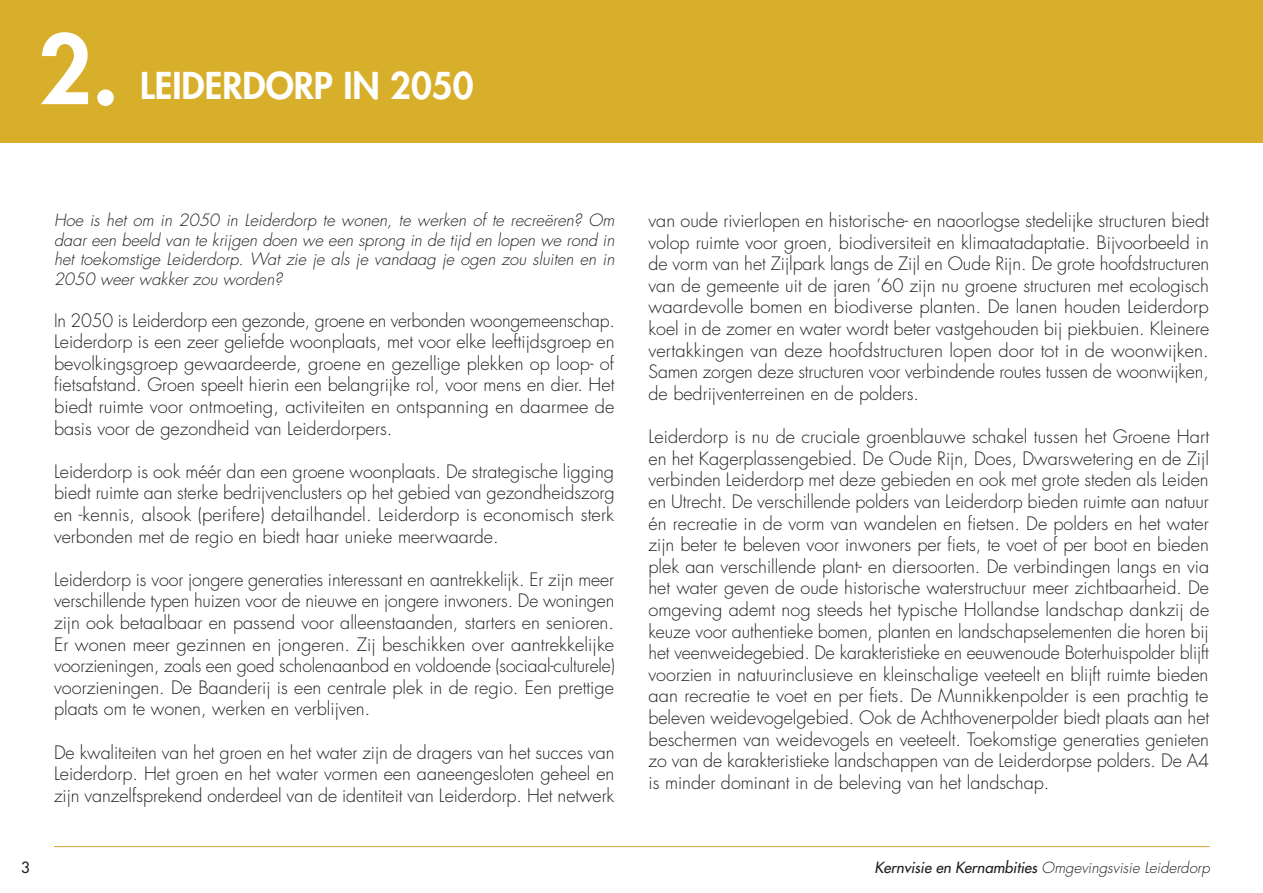
<style>
.page{position:relative;width:1263px;height:893px;background:#fff}
.page>*{position:absolute;margin:0;border:0;box-sizing:border-box;transform-origin:0 0}
.t1{font:800 93px "Futura Std";color:#fff}
.t2{font:800 36px "Futura Std";color:#fff}
.Tekst{font:300 18px/21.6px "Futura Std";color:#231f20;text-align:justify}
.inleiding_tekst{font:italic 300 16.5px/19.8px "Futura Std";color:#231f20;text-align:justify}
.t3{font:italic 300 15px "Futura Std";color:#231f20}
.t4{font:500 15px "Futura Std";color:#231f20}
.s1{font-weight:500}
</style>
<div class="page">
<hr style="left:54px;top:846px;width:1156px;height:1px;background:#d3a73e">
<div style="left:0;top:0;width:1263px;height:142px;background:#d7af2b"></div>
<p class="t1" style="left:38px;top:11px;width:82px">2.</p>
<p class="t2" style="left:140px;top:63px;width:335px">LEIDERDORP IN 2050</p>
<p class="inleiding_tekst" style="left:54px;top:210px;width:562px">Hoe is het om in 2050 in Leiderdorp te wonen, te werken of te recreëren? Om daar een beeld van te krijgen doen we een sprong in de tijd en lopen we rond in het toekomstige Leiderdorp. Wat zie je als je vandaag je ogen zou sluiten en in 2050 weer wakker zou worden?</p>
<p class="Tekst" style="left:54px;top:310px;width:562px">In 2050 is Leiderdorp een gezonde, groene en verbonden woongemeenschap.<br>Leiderdorp is een zeer geliefde woonplaats, met voor elke leeftijdsgroep en bevolkingsgroep gewaardeerde, groene en gezellige plekken op loop- of fietsafstand. Groen speelt hierin een belangrijke rol, voor mens en dier. Het biedt ruimte voor ontmoeting, activiteiten en ontspanning en daarmee de basis voor de gezondheid van Leiderdorpers.</p>
<p class="Tekst" style="left:54px;top:461px;width:562px">Leiderdorp is ook méér dan een groene woonplaats. De strategische ligging biedt ruimte aan sterke bedrijvenclusters op het gebied van gezondheidszorg en -kennis, alsook (perifere) detailhandel. Leiderdorp is economisch sterk verbonden met de regio en biedt haar unieke meerwaarde.</p>
<p class="Tekst" style="left:54px;top:569px;width:562px">Leiderdorp is voor jongere generaties interessant en aantrekkelijk. Er zijn meer verschillende typen huizen voor de nieuwe en jongere inwoners. De woningen zijn ook betaalbaar en passend voor alleenstaanden, starters en senioren.<br>Er wonen meer gezinnen en jongeren. Zij beschikken over aantrekkelijke voorzieningen, zoals een goed scholenaanbod en voldoende (sociaal-culturele) voorzieningen. De Baanderij is een centrale plek in de regio. Een prettige plaats om te wonen, werken en verblijven.</p>
<p class="Tekst" style="left:54px;top:742px;width:562px">De kwaliteiten van het groen en het water zijn de dragers van het succes van Leiderdorp. Het groen en het water vormen een aaneengesloten geheel en zijn vanzelfsprekend onderdeel van de identiteit van Leiderdorp. Het netwerk</p>
<p class="Tekst" style="left:648px;top:210px;width:562px">van oude rivierlopen en historische- en naoorlogse stedelijke structuren biedt volop ruimte voor groen, biodiversiteit en klimaatadaptatie. Bijvoorbeeld in de vorm van het Zijlpark langs de Zijl en Oude Rijn. De grote hoofdstructuren van de gemeente uit de jaren ’60 zijn nu groene structuren met ecologisch waardevolle bomen en biodiverse planten. De lanen houden Leiderdorp koel in de zomer en water wordt beter vastgehouden bij piekbuien. Kleinere vertakkingen van deze hoofdstructuren lopen door tot in de woonwijken.<br>Samen zorgen deze structuren voor verbindende routes tussen de woonwijken, de bedrijventerreinen en de polders.</p>
<p class="Tekst" style="left:648px;top:426px;width:562px">Leiderdorp is nu de cruciale groenblauwe schakel tussen het Groene Hart en het Kagerplassengebied. De Oude Rijn, Does, Dwarswetering en de Zijl verbinden Leiderdorp met deze gebieden en ook met grote steden als Leiden en Utrecht. De verschillende polders van Leiderdorp bieden ruimte aan natuur én recreatie in de vorm van wandelen en fietsen. De polders en het water zijn beter te beleven voor inwoners per fiets, te voet of per boot en bieden plek aan verschillende plant- en diersoorten. De verbindingen langs en via het water geven de oude historische waterstructuur meer zichtbaarheid. De omgeving ademt nog steeds het typische Hollandse landschap dankzij de keuze voor authentieke bomen, planten en landschapselementen die horen bij het veenweidegebied. De karakteristieke en eeuwenoude Boterhuispolder blijft voorzien in natuurinclusieve en kleinschalige veeteelt en blijft ruimte bieden aan recreatie te voet en per fiets. De Munnikkenpolder is een prachtig te beleven weidevogelgebied. Ook de Achthovenerpolder biedt plaats aan het beschermen van weidevogels en veeteelt. Toekomstige generaties genieten zo van de karakteristieke landschappen van de Leiderdorpse polders. De A4 is minder dominant in de beleving van het landschap.</p>
<p class="t4" style="left:21px;top:858px;width:10px">3</p>
<p class="t3" style="left:874px;top:859px;width:337px"><span class="s1">Kernvisie en Kernambities</span> Omgevingsvisie Leiderdorp</p>
</div>
